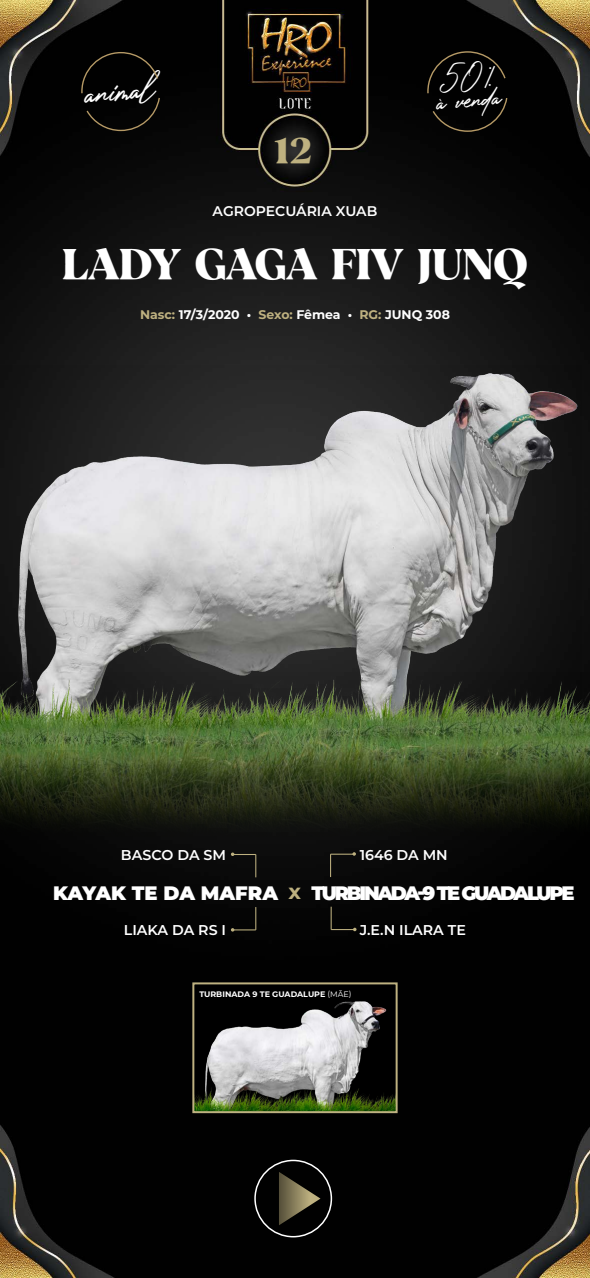
<style>
.page{position:relative;width:590px;height:1278px;background:#fff}
.page>*{position:absolute;margin:0;border:0;box-sizing:border-box;transform-origin:0 0}
.t1{font:43.05px "Photograph Signature";color:#fff}
.t2{font:42.5px "Vickey";letter-spacing:-.02em;color:#fff}
.t3{font:35.5px "Vickey";color:#beb180}
.t4{font:32.9px "Photograph Signature";color:#fff}
.t5{font:900 19.45px "Montserrat";letter-spacing:-.12em;color:#fff}
.t6{font:600 14.2px "Montserrat";color:#fff}
.t7{font:600 14px "Montserrat";color:#fff}
.t8{font:700 12.5px "Montserrat";color:#fff}
.t9{font:700 7.95px "Montserrat";color:#fff}
.s1{color:#beb180}
.s2{font-weight:700;font-size:21.05px;color:#beb180}
.s3{font-weight:400}
</style>
<div class="page">
<img style="left:0;top:0;width:590px;height:1278px">
<div style="left:254px;top:1160px;width:78px;height:77px;border:2px solid #fff;border-radius:50%"></div>
<svg style="left:279px;top:1172px;width:41px;height:53px;background:#423d2c"></svg>
<img style="left:0;top:365px;width:581px;height:307px">
<svg style="left:80px;top:51px;width:81px;height:81px;background:#090806"></svg>
<svg style="left:231px;top:876px;width:25px;height:1px"></svg>
<svg style="left:231px;top:907px;width:25px;height:25px"></svg>
<svg style="left:330px;top:907px;width:26px;height:24px"></svg>
<svg style="left:330px;top:876px;width:26px;height:1px"></svg>
<img style="left:0;top:672px;width:590px;height:204px">
<div style="left:193px;top:983px;width:203px;height:129px;background:#000"></div>
<img style="left:205px;top:1001px;width:182px;height:86px">
<img style="left:195px;top:1087px;width:199px;height:23px">
<div style="left:192px;top:982px;width:205px;height:131px;border:2px solid #beb180"></div>
<svg style="left:426px;top:51px;width:82px;height:82px;background:#090805"></svg>
<h1 class="t1" style="left:82px;top:55px;width:70px;rotate:-5deg">animal</h1>
<h3 class="t3" style="left:274px;top:133px;width:40px">12</h3>
<p class="t7" style="left:212px;top:201px;width:166px">AGROPECUÁRIA XUAB</p>
<h3 class="t4" style="left:434px;top:73px;width:66px;rotate:-5deg">à venda</h3>
<h2 class="t2" style="left:62px;top:243px;width:467px">LADY GAGA FIV JUNQ</h2>
<p class="t8" style="left:140px;top:306px;width:311px"><span class="s1">Nasc:</span> 17/3/2020 • <span class="s1">Sexo:</span> Fêmea • <span class="s1">RG:</span> JUNQ 308</p>
<p class="t6" style="left:121px;top:845px;width:107px">BASCO DA SM</p>
<p class="t6" style="left:359px;top:845px;width:90px">1646 DA MN</p>
<h3 class="t5" style="left:53px;top:878px;width:522px">KAYAK TE DA MAFRA <span class="s2">x</span> TURBINADA-9 TE GUADALUPE</h3>
<p class="t6" style="left:124px;top:920px;width:104px">LIAKA DA RS I</p>
<p class="t6" style="left:359px;top:920px;width:108px">J.E.N ILARA TE</p>
<p class="t9" style="left:199px;top:988px;width:154px">TURBINADA 9 TE GUADALUPE <span class="s3">(MÃE)</span></p>
</div>
